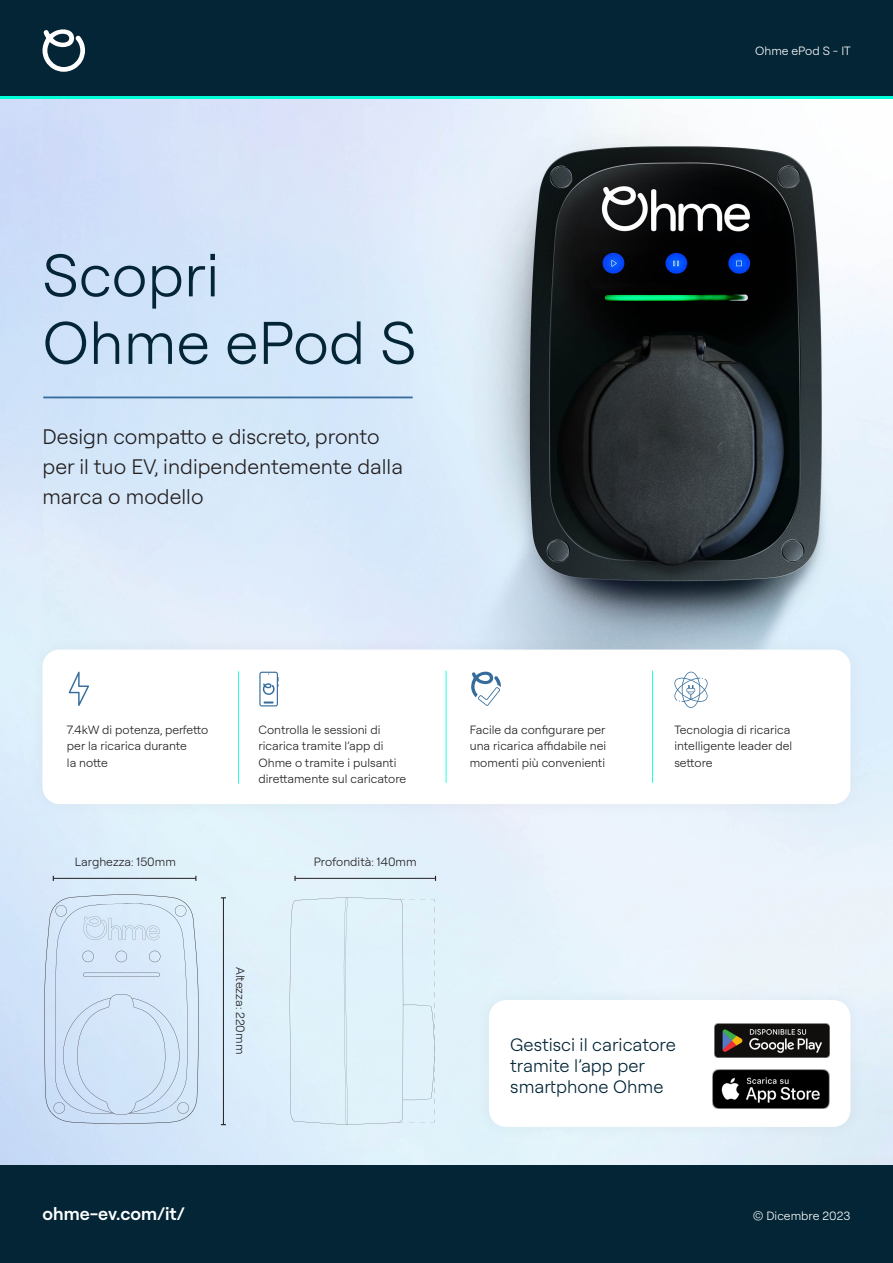
<style>
.page{position:relative;width:893px;height:1263px;background:#fff}
.page>*{position:absolute;margin:0;border:0;box-sizing:border-box;transform-origin:0 0}
.t1{font:300 60px/67.5px "Roobert";color:#032536}
.t2{font:300 21px/30px "Roobert";color:#231f20}
.Table_title{font:300 18px/21px "Roobert";color:#032536}
.t3{font:600 18px "Roobert";color:#fff}
.USP_text{font:300 12px/16.5px "Roobert";color:#231f20}
.t4{font:300 12px "Roobert";color:#fff}
</style>
<div class="page">
<img style="left:0;top:99px;width:893px;height:1067px">
<div style="left:0;top:0;width:893px;height:97px;background:#032536"></div>
<svg style="left:43px;top:396px;width:370px;height:2px"></svg>
<div style="left:0;top:1166px;width:893px;height:97px;background:#032536"></div>
<hr style="left:0;top:96px;width:893px;height:3px;background:#00ffd6">
<svg style="left:43px;top:29px;width:42px;height:43px"></svg>
<div style="left:27px;top:634px;width:839px;height:186px;background:#231f20;opacity:.05"></div>
<div style="left:43px;top:649px;width:807px;height:155px;background:#fff;border-radius:17px"></div>
<svg style="left:446px;top:671px;width:1px;height:112px"></svg>
<svg style="left:652px;top:671px;width:1px;height:112px"></svg>
<svg style="left:238px;top:671px;width:1px;height:112px"></svg>
<svg style="left:69px;top:672px;width:20px;height:34px"></svg>
<svg style="left:674px;top:672px;width:34px;height:36px"></svg>
<svg style="left:471px;top:672px;width:30px;height:34px"></svg>
<svg style="left:259px;top:672px;width:20px;height:34px"></svg>
<div style="left:473px;top:984px;width:393px;height:159px;background:#e1f1f9"></div>
<div style="left:489px;top:1000px;width:361px;height:127px;background:#fff;border-radius:17px"></div>
<img style="left:714px;top:1023px;width:115px;height:35px">
<img style="left:713px;top:1070px;width:116px;height:39px">
<hr style="left:53px;top:878px;width:143px;height:1px;background:#231f20">
<hr style="left:295px;top:878px;width:140px;height:1px;background:#231f20">
<hr style="left:223px;top:898px;width:1px;height:227px;background:#231f20">
<svg style="left:41px;top:894px;width:160px;height:230px;background:#d1e2f5"></svg>
<svg style="left:290px;top:897px;width:148px;height:228px;background:#ddeff7"></svg>
<p class="t1" style="left:43px;top:238px;width:375px">Scopri<br>Ohme ePod S</p>
<p class="t2" style="left:43px;top:421px;width:339px">Design compatto e discreto, pronto</p>
<p class="t2" style="left:43px;top:451px;width:362px">per il tuo EV, indipendentemente dalla marca o modello</p>
<p class="t4" style="left:755px;top:42px;width:97px">Ohme ePod S - IT</p>
<p class="USP_text" style="left:67px;top:721px;width:143px">7.4kW di potenza, perfetto per la ricarica durante<br>la notte</p>
<p class="USP_text" style="left:259px;top:721px;width:149px">Controlla le sessioni di ricarica tramite l’app di<br>Ohme o tramite i pulsanti direttamente sul caricatore</p>
<p class="USP_text" style="left:470px;top:721px;width:138px;text-align:justify">Facile da configurare per una ricarica affidabile nei momenti più convenienti</p>
<p class="USP_text" style="left:674px;top:721px;width:119px">Tecnologia di ricarica intelligente leader del settore</p>
<p class="USP_text" style="left:75px;top:853px;width:102px">Larghezza: 150mm</p>
<p class="USP_text" style="left:314px;top:853px;width:104px">Profondità: 140mm</p>
<p class="USP_text" style="left:249px;top:967px;width:89px;rotate:90deg">Altezza: 220mm</p>
<p class="Table_title" style="left:510px;top:1034px;width:167px">Gestisci il caricatore tramite l’app per smartphone Ohme</p>
<p class="t3" style="left:43px;top:1201px;width:144px">ohme-ev.com/it/</p>
<p class="t4" style="left:753px;top:1207px;width:99px">© Dicembre 2023</p>
</div>
